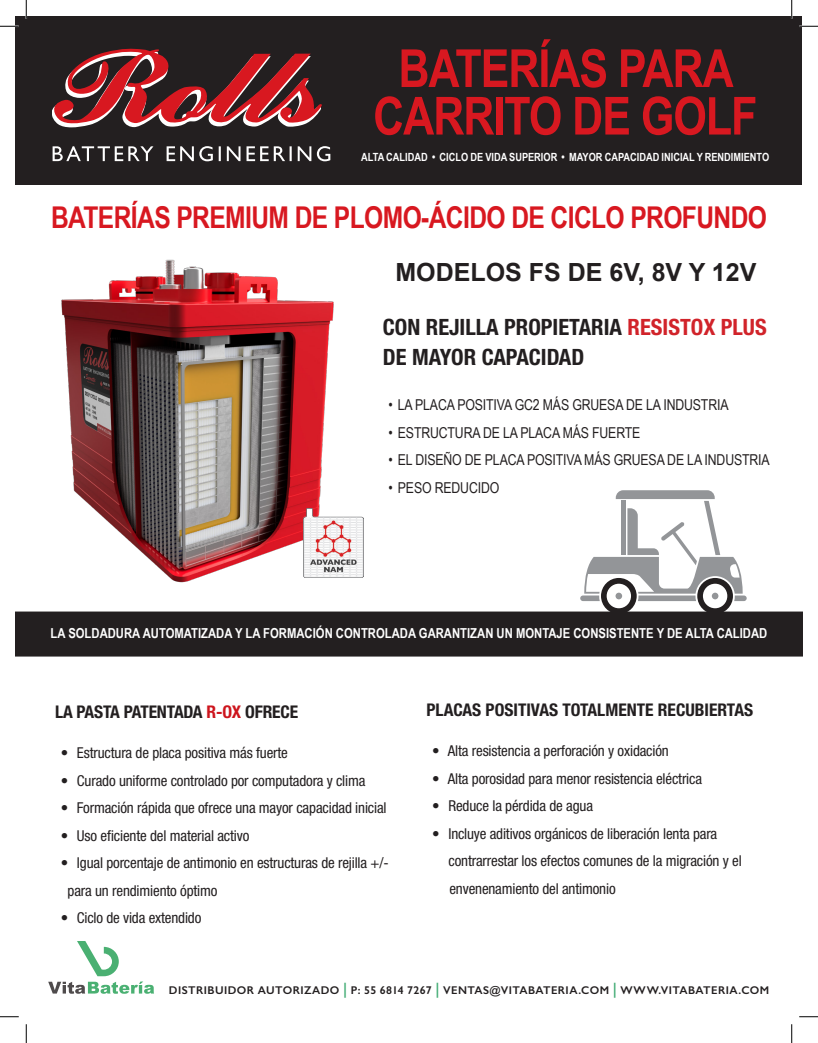
<style>
.page{position:relative;width:818px;height:1043px;background:#fff}
.page>*{position:absolute;margin:0;border:0;box-sizing:border-box;transform-origin:0 0}
.t1{font:700 52.5px/47.5px "Arial Narrow";letter-spacing:-.02em;color:#d81820;text-align:center}
.t2{font:700 30px "Arial Narrow";letter-spacing:-.02em;color:#d81820}
.t3{font:700 25px "Arial";color:#231f20}
.t4{font:700 condensed 22.5px/30px "Helvetica Neue LT Std";color:#231f20}
.t5{font:700 condensed 17.5px "Helvetica Neue LT Std";color:#231f20}
.t6{font:condensed 15px/27.5px "Helvetica Neue LT Std";letter-spacing:-.01em;color:#231f20}
.t7{font:15px "Arial Narrow";letter-spacing:-.01em;color:#231f20}
.t8{font:700 13.75px "Arial Narrow";color:#fff}
.t9{font:600 11.25px "Gill Sans";letter-spacing:.035em;color:#231f20}
.t10{font:700 11.25px "Arial Narrow";color:#fff}
.s1{color:#d1232a}
.s2{color:#cd151d}
.s3{font-size:15px;color:#44ad76}
</style>
<div class="page">
<div style="left:16px;top:612px;width:786px;height:44px;background:#231f20"></div>
<div style="left:15px;top:611px;width:787px;height:45px;border:1px solid #231f20"></div>
<svg style="left:580px;top:490px;width:166px;height:123px"></svg>
<img style="left:61px;top:259px;width:302px;height:324px">
<img style="left:303px;top:508px;width:61px;height:69px">
<svg style="left:49px;top:941px;width:105px;height:52px"></svg>
<div style="left:16px;top:16px;width:786px;height:168px;background:#231f20"></div>
<svg style="left:52px;top:49px;width:270px;height:79px"></svg>
<svg style="left:53px;top:146px;width:277px;height:15px"></svg>
<svg style="left:0;top:25px;width:19px;height:2px"></svg>
<svg style="left:799px;top:25px;width:19px;height:2px"></svg>
<svg style="left:0;top:1016px;width:19px;height:1px"></svg>
<svg style="left:799px;top:1016px;width:19px;height:1px"></svg>
<svg style="left:25px;top:0;width:2px;height:19px"></svg>
<svg style="left:25px;top:1024px;width:2px;height:18px"></svg>
<svg style="left:790px;top:0;width:2px;height:19px"></svg>
<svg style="left:791px;top:1024px;width:1px;height:18px"></svg>
<p class="t1" style="left:373px;top:42px;width:385px">BATERÍAS PARA<br>CARRITO DE GOLF</p>
<p class="t10" style="left:361px;top:148px;width:409px">ALTA CALIDAD • CICLO DE VIDA SUPERIOR • MAYOR CAPACIDAD INICIAL Y RENDIMIENTO</p>
<p class="t2" style="left:51px;top:195px;width:717px">BATERÍAS PREMIUM DE PLOMO-ÁCIDO DE CICLO PROFUNDO</p>
<p class="t3" style="left:395px;top:255px;width:362px">MODELOS FS DE 6V, 8V Y 12V</p>
<p class="t4" style="left:383px;top:312px;width:385px">CON REJILLA PROPIETARIA <span class="s1">RESISTOX PLUS<br></span>DE MAYOR CAPACIDAD</p>
<p class="t7" style="left:388px;top:394px;width:341px">• LA PLACA POSITIVA GC2 MÁS GRUESA DE LA INDUSTRIA</p>
<p class="t7" style="left:388px;top:421px;width:253px">• ESTRUCTURA DE LA PLACA MÁS FUERTE</p>
<p class="t7" style="left:388px;top:449px;width:382px">• EL DISEÑO DE PLACA POSITIVA MÁS GRUESA DE LA INDUSTRIA</p>
<p class="t7" style="left:388px;top:476px;width:112px">• PESO REDUCIDO</p>
<p class="t8" style="left:51px;top:622px;width:718px">LA SOLDADURA AUTOMATIZADA Y LA FORMACIÓN CONTROLADA GARANTIZAN UN MONTAJE CONSISTENTE Y DE ALTA CALIDAD</p>
<p class="t5" style="left:55px;top:701px;width:244px">LA PASTA PATENTADA <span class="s2">R-OX</span> OFRECE</p>
<p class="t6" style="left:61px;top:739px;width:229px">• Estructura de placa positiva más fuerte</p>
<p class="t6" style="left:61px;top:766px;width:306px">• Curado uniforme controlado por computadora y clima</p>
<p class="t6" style="left:61px;top:794px;width:327px">• Formación rápida que ofrece una mayor capacidad inicial</p>
<p class="t6" style="left:61px;top:821px;width:190px">• Uso eficiente del material activo</p>
<p class="t6" style="left:68px;top:849px;width:322px;text-indent:-7px">• Igual porcentaje de antimonio en estructuras de rejilla +/- para un rendimiento óptimo</p>
<p class="t6" style="left:61px;top:904px;width:142px">• Ciclo de vida extendido</p>
<p class="t5" style="left:426px;top:699px;width:328px">PLACAS POSITIVAS TOTALMENTE RECUBIERTAS</p>
<p class="t6" style="left:432px;top:737px;width:238px">• Alta resistencia a perforación y oxidación</p>
<p class="t6" style="left:432px;top:764px;width:271px">• Alta porosidad para menor resistencia eléctrica</p>
<p class="t6" style="left:432px;top:792px;width:162px">• Reduce la pérdida de agua</p>
<p class="t6" style="left:448px;top:819px;width:295px;text-indent:-16px">• Incluye aditivos orgánicos de liberación lenta para contrarrestar los efectos comunes de la migración y el envenenamiento del antimonio</p>
<p class="t9" style="left:169px;top:983px;width:601px">DISTRIBUIDOR AUTORIZADO <span class="s3">|</span> P: 55 6814 7267 <span class="s3">|</span> VENTAS@VITABATERIA.COM <span class="s3">|</span> WWW.VITABATERIA.COM</p>
</div>
